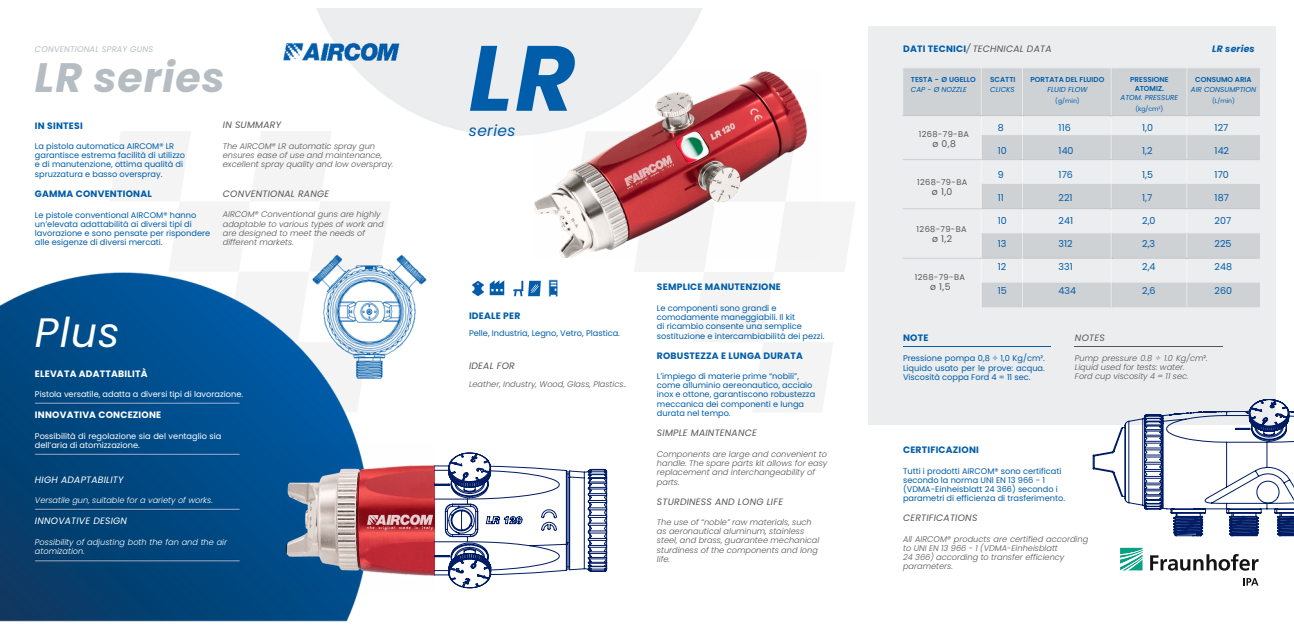
<style>
.page{position:relative;width:1294px;height:629px;background:#fff}
.page>*{position:absolute;margin:0;border:0;box-sizing:border-box;transform-origin:0 0}
.t1{font:italic 700 92.4px "Poppins";color:#005da9}
.t2{font:italic 700 41.1px "Poppins";letter-spacing:.025em;color:#b6bdc2}
.t3{font:italic 41.1px "Poppins";color:#fff}
.t4{font:italic 15.4px "Poppins";letter-spacing:.025em;color:#005da9}
.t5{font:9.5px "Poppins";color:#005da9}
.t6{font:italic 9.2px "Poppins";letter-spacing:.025em;color:#575756}
.t7{font:700 9.2px "Poppins";letter-spacing:.025em;color:#005da9}
.t8{font:700 9.2px "Poppins";letter-spacing:.025em;color:#fff}
.t9{font:italic 9.2px "Poppins";letter-spacing:.025em;color:#fff}
.t10{font:9.2px "Poppins";color:#575756}
.t11{font:italic 700 9.2px "Poppins";letter-spacing:.025em;color:#005da9}
.t12{font:8.2px/9.2px "Poppins";color:#005da9}
.t13{font:italic 300 8.2px/9.2px "Poppins";color:#575756}
.t14{font:8.2px/9.2px "Poppins";color:#fff}
.t15{font:italic 300 8.2px/9.2px "Poppins";color:#fff}
.t16{font:8.2px "Poppins";letter-spacing:.04em;color:#575756}
.t17{font:italic 8.2px "Poppins";letter-spacing:.025em;color:#b6bdc2}
.t18{font:600 7.2px/10px "Poppins";color:#005da9}
.t19{font:italic 7.2px/10px "Poppins";color:#005da9;text-align:center}
.t20{font:6.2px "Poppins";color:#005da9}
.s1{font-weight:700;font-style:normal;color:#005da9}
.s2{font-weight:400;font-style:italic}
.s3{font-weight:600;font-style:normal}
.s4{font-weight:400;font-style:normal}
</style>
<div class="page">
<svg style="left:110px;top:132px;width:280px;height:117px"></svg>
<svg style="left:634px;top:202px;width:221px;height:210px"></svg>
<div style="left:868px;top:26px;width:407px;height:398px;background:#ecedee"></div>
<hr style="left:1074px;top:346px;width:147px;height:1px;background:#575756">
<hr style="left:902px;top:346px;width:147px;height:1px;background:#005da9">
<svg style="left:1120px;top:547px;width:22px;height:23px"></svg>
<svg style="left:1150px;top:554px;width:108px;height:16px"></svg>
<svg style="left:1243px;top:578px;width:15px;height:7px"></svg>
<img style="left:534px;top:71px;width:285px;height:187px">
<img style="left:0;top:249px;width:427px;height:373px">
<img style="left:273px;top:9px;width:472px;height:159px">
<img style="left:903px;top:68px;width:357px;height:240px">
<svg style="left:1092px;top:399px;width:201px;height:137px"></svg>
<img style="left:282px;top:444px;width:147px;height:148px">
<svg style="left:429px;top:452px;width:178px;height:137px"></svg>
<img style="left:548px;top:280px;width:9px;height:16px">
<img style="left:472px;top:280px;width:12px;height:16px">
<img style="left:489px;top:280px;width:15px;height:15px">
<img style="left:513px;top:280px;width:28px;height:16px">
<p class="t17" style="left:35px;top:43px;width:120px">CONVENTIONAL SPRAY GUNS</p>
<p class="t2" style="left:35px;top:49px;width:191px">LR series</p>
<p class="t7" style="left:35px;top:119px;width:49px">IN SINTESI</p>
<p class="t6" style="left:223px;top:119px;width:60px">IN SUMMARY</p>
<p class="t12" style="left:35px;top:141px;width:152px">La pistola automatica AIRCOM® LR garantisce estrema facilità di utilizzo e di manutenzione, ottima qualità di spruzzatura e basso overspray.</p>
<p class="t12" style="left:35px;top:210px;width:177px">Le pistole conventional AIRCOM® hanno un’elevata adattabilità ai diversi tipi di lavorazione e sono pensate per rispondere alle esigenze di diversi mercati.</p>
<p class="t7" style="left:35px;top:187px;width:118px">GAMMA CONVENTIONAL</p>
<p class="t13" style="left:223px;top:141px;width:172px">The AIRCOM® LR automatic spray gun ensures ease of use and maintenance, excellent spray quality and low overspray.</p>
<p class="t6" style="left:223px;top:187px;width:108px">CONVENTIONAL RANGE</p>
<p class="t13" style="left:223px;top:210px;width:162px">AIRCOM® Conventional guns are highly adaptable to various types of work and are designed to meet the needs of different markets.</p>
<p class="t3" style="left:35px;top:303px;width:86px">Plus</p>
<p class="t8" style="left:35px;top:367px;width:114px">ELEVATA ADATTABILITÀ</p>
<p class="t14" style="left:35px;top:390px;width:210px">Pistola versatile, adatta a diversi tipi di lavorazione.</p>
<p class="t8" style="left:35px;top:408px;width:128px">INNOVATIVA CONCEZIONE</p>
<p class="t14" style="left:35px;top:431px;width:188px">Possibilità di regolazione sia del ventaglio sia dell’aria di atomizzazione.</p>
<p class="t9" style="left:35px;top:473px;width:90px">HIGH ADAPTABILITY</p>
<p class="t15" style="left:35px;top:495px;width:179px">Versatile gun, suitable for a variety of works.</p>
<p class="t9" style="left:35px;top:514px;width:94px">INNOVATIVE DESIGN</p>
<p class="t15" style="left:35px;top:537px;width:193px">Possibility of adjusting both the fan and the air atomization.</p>
<p class="t1" style="left:469px;top:14px;width:108px">LR</p>
<p class="t4" style="left:469px;top:120px;width:48px">series</p>
<p class="t7" style="left:469px;top:309px;width:53px">IDEALE PER</p>
<p class="t12" style="left:469px;top:328px;width:152px">Pelle, Industria, Legno, Vetro, Plastica.</p>
<p class="t6" style="left:469px;top:359px;width:47px">IDEAL FOR</p>
<p class="t13" style="left:469px;top:379px;width:159px">Leather, Industry, Wood, Glass, Plastics..</p>
<p class="t7" style="left:656px;top:281px;width:125px">SEMPLICE MANUTENZIONE</p>
<p class="t12" style="left:656px;top:303px;width:140px">Le componenti sono grandi e comodamente maneggiabili. Il kit</p>
<p class="t12" style="left:656px;top:322px;width:169px">di ricambio consente una semplice sostituzione e intercambiabilità dei pezzi.</p>
<p class="t7" style="left:656px;top:349px;width:147px">ROBUSTEZZA E LUNGA DURATA</p>
<p class="t12" style="left:656px;top:371px;width:160px">L’impiego di materie prime “nobili”, come alluminio aereonautico, acciaio inox e ottone, garantiscono robustezza meccanica dei componenti e lunga durata nel tempo.</p>
<p class="t6" style="left:656px;top:426px;width:101px">SIMPLE MAINTENANCE</p>
<p class="t13" style="left:656px;top:449px;width:172px">Components are large and convenient to handle. The spare parts kit allows for easy replacement and interchangeability of parts.</p>
<p class="t6" style="left:656px;top:494px;width:128px">STURDINESS AND LONG LIFE</p>
<p class="t13" style="left:656px;top:517px;width:164px">The use of “noble” raw materials, such as aeronautical aluminum, stainless steel, and brass, guarantee mechanical sturdiness of the components and long life.</p>
<p class="t6" style="left:902px;top:43px;width:150px"><span class="s1">DATI TECNICI</span>/ TECHNICAL DATA</p>
<p class="t18" style="left:910px;top:75px;width:66px">TESTA - Ø UGELLO<br><span class="s2">CAP - Ø NOZZLE</span></p>
<p class="t18" style="left:990px;top:75px;width:27px">SCATTI<br><span class="s2">CLICKS</span></p>
<p class="t18" style="left:1030px;top:75px;width:75px;text-align:center">PORTATA DEL FLUIDO<br><span class="s2">FLUID FLOW</span></p>
<p class="t18" style="left:1129px;top:75px;width:40px;line-height:8.5px;text-align:center">PRESSIONE<br>ATOMIZ.</p>
<p class="t19" style="left:1120px;top:92px;width:59px">ATOM. PRESSURE</p>
<p class="t20" style="left:1055px;top:96px;width:26px">(g/min)</p>
<p class="t20" style="left:1135px;top:105px;width:29px">(kg/cm²)</p>
<p class="t16" style="left:918px;top:128px;width:52px">1268-79-BA</p>
<p class="t10" style="left:932px;top:137px;width:25px">ø 0,8</p>
<p class="t16" style="left:917px;top:176px;width:52px">1268-79-BA</p>
<p class="t10" style="left:931px;top:185px;width:22px">ø 1,0</p>
<p class="t16" style="left:916px;top:223px;width:52px">1268-79-BA</p>
<p class="t10" style="left:931px;top:233px;width:22px">ø 1,2</p>
<p class="t16" style="left:914px;top:271px;width:52px">1268-79-BA</p>
<p class="t10" style="left:929px;top:280px;width:22px">ø 1,5</p>
<p class="t5" style="left:997px;top:121px;width:7px">8</p>
<p class="t5" style="left:997px;top:144px;width:11px">10</p>
<p class="t5" style="left:997px;top:168px;width:7px">9</p>
<p class="t5" style="left:997px;top:191px;width:8px">11</p>
<p class="t5" style="left:997px;top:214px;width:11px">10</p>
<p class="t5" style="left:997px;top:237px;width:10px">13</p>
<p class="t5" style="left:997px;top:260px;width:10px">12</p>
<p class="t5" style="left:997px;top:283px;width:11px">15</p>
<p class="t5" style="left:1058px;top:121px;width:14px">116</p>
<p class="t5" style="left:1058px;top:144px;width:16px">140</p>
<p class="t5" style="left:1058px;top:168px;width:16px">176</p>
<p class="t5" style="left:1058px;top:191px;width:15px">221</p>
<p class="t5" style="left:1058px;top:214px;width:16px">241</p>
<p class="t5" style="left:1058px;top:237px;width:16px">312</p>
<p class="t5" style="left:1058px;top:260px;width:16px">331</p>
<p class="t5" style="left:1058px;top:283px;width:19px">434</p>
<p class="t5" style="left:1142px;top:121px;width:12px">1,0</p>
<p class="t5" style="left:1142px;top:144px;width:12px">1,2</p>
<p class="t5" style="left:1142px;top:168px;width:12px">1,5</p>
<p class="t5" style="left:1142px;top:191px;width:12px">1,7</p>
<p class="t5" style="left:1142px;top:214px;width:15px">2,0</p>
<p class="t5" style="left:1142px;top:237px;width:14px">2,3</p>
<p class="t5" style="left:1142px;top:260px;width:15px">2,4</p>
<p class="t5" style="left:1142px;top:283px;width:15px">2,6</p>
<p class="t11" style="left:1211px;top:43px;width:44px">LR series</p>
<p class="t19" style="left:1190px;top:75px;width:67px"><span class="s3">CONSUMO ARIA<br></span>AIR CONSUMPTION</p>
<p class="t20" style="left:1211px;top:96px;width:24px">(L/min)</p>
<p class="t5" style="left:1214px;top:121px;width:15px">127</p>
<p class="t5" style="left:1214px;top:144px;width:16px">142</p>
<p class="t5" style="left:1214px;top:168px;width:16px">170</p>
<p class="t5" style="left:1214px;top:191px;width:16px">187</p>
<p class="t5" style="left:1214px;top:214px;width:18px">207</p>
<p class="t5" style="left:1214px;top:237px;width:18px">225</p>
<p class="t5" style="left:1214px;top:260px;width:19px">248</p>
<p class="t5" style="left:1214px;top:283px;width:19px">260</p>
<p class="t7" style="left:902px;top:331px;width:27px">NOTE</p>
<p class="t6" style="left:1074px;top:331px;width:31px">NOTES</p>
<p class="t12" style="left:902px;top:354px;width:143px;text-align:justify">Pressione pompa 0,8 ÷ 1,0 Kg/cm².<br>Liquido usato per le prove: acqua.<br>Viscosità coppa Ford 4 = 11 sec.</p>
<p class="t7" style="left:902px;top:443px;width:77px">CERTIFICAZIONI</p>
<p class="t13" style="left:1074px;top:353px;width:134px">Pump pressure 0.8 ÷ 1.0 Kg/cm<span class="s4">²</span>.<br>Liquid used for tests: water.</p>
<p class="t13" style="left:1074px;top:371px;width:115px">Ford cup viscosity 4 = 11 sec.</p>
<p class="t12" style="left:902px;top:466px;width:163px">Tutti i prodotti AIRCOM® sono certificati secondo la norma UNI EN 13 966 - 1 (VDMA-Einheisblatt 24 366) secondo i parametri di efficienza di trasferimento.</p>
<p class="t13" style="left:902px;top:534px;width:187px">All AIRCOM® products are certified according to UNI EN 13 966 - 1 (VDMA-Einheisblatt</p>
<p class="t13" style="left:902px;top:552px;width:163px">24 366) according to transfer efficiency parameters.</p>
<p class="t6" style="left:902px;top:511px;width:76px">CERTIFICATIONS</p>
</div>
